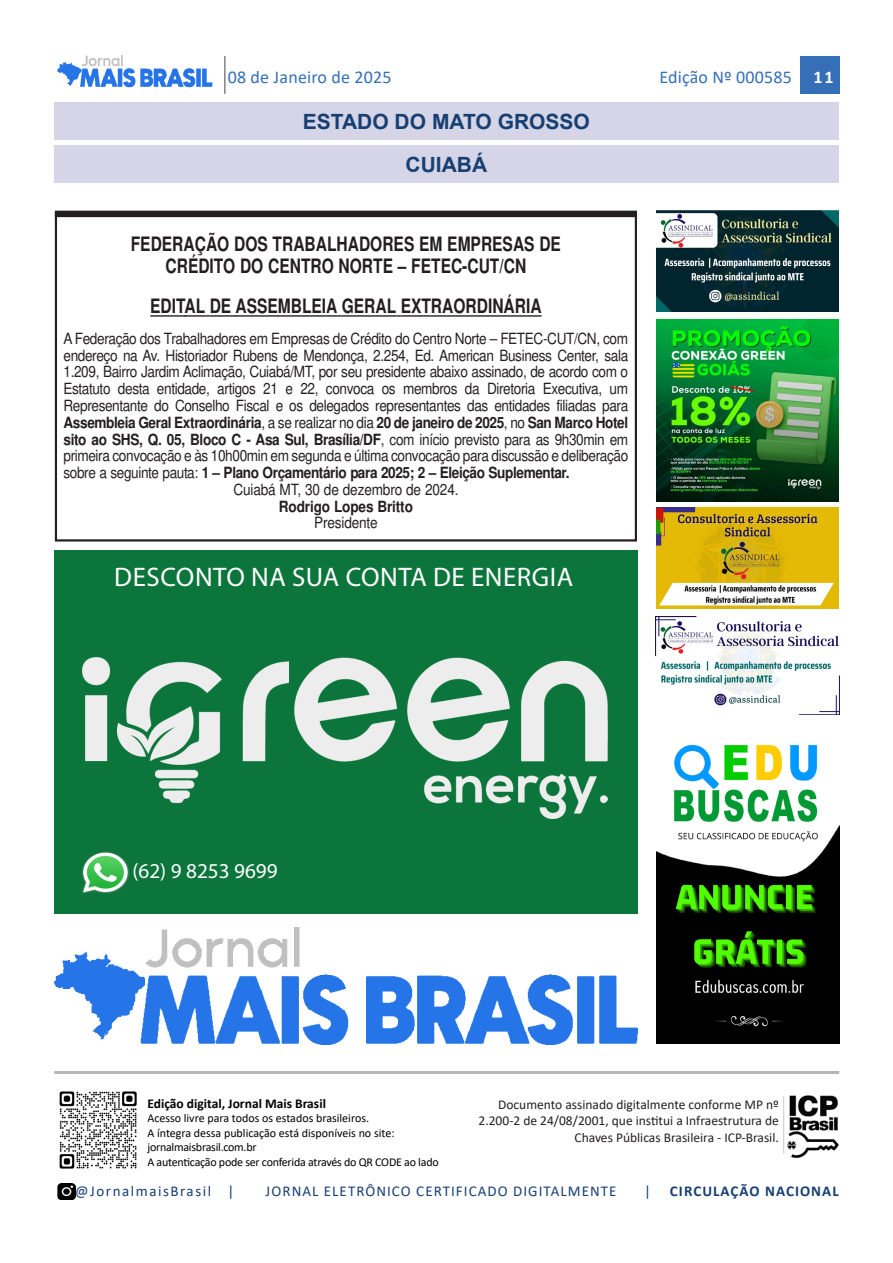
<style>
.page{position:relative;width:893px;height:1263px;background:#fff}
.page>*{position:absolute;margin:0;border:0;box-sizing:border-box;transform-origin:0 0}
.t1{font:26.85px "Myriad Pro";letter-spacing:.02em;color:#fff}
.t2{font:21.15px "Myriad Pro";color:#fff}
.t3{font:700 21px/43px "Arial";color:#173f72;text-align:center}
.t4{font:700 19.8px/22px "Helvetica";color:#231f20;text-align:center;scale:.78 1}
.t5{font:18px "Calibri";letter-spacing:.01em;color:#346fb7}
.t6{font:15.45px "Helvetica";letter-spacing:-.03em;color:#231f20;scale:.88 1}
.t7{font:700 15.45px "Helvetica";letter-spacing:-.03em;color:#231f20;scale:.88 1}
.t8{font:15.45px "Helvetica";letter-spacing:-.01em;color:#231f20;scale:.88 1}
.t9{font:15px "Calibri";letter-spacing:.07em;color:#173f72}
.t10{font:15px "Calibri";letter-spacing:.105em;color:#173f72}
.t11{font:700 15px "Calibri";letter-spacing:.07em;color:#173f72}
.t12{font:13.5px/16.2px "Calibri";color:#231f20;text-align:right}
.t13{font:700 13.5px "Calibri";color:#000}
.t14{font:12px/14.4px "Calibri";letter-spacing:-.01em;color:#000}
.s1{font-weight:700;color:#fff}
.s2{font-weight:400}
</style>
<div class="page">
<div style="left:800px;top:56px;width:40px;height:38px;background:#346fb7"></div>
<hr style="left:224px;top:56px;width:2px;height:38px;background:#808285">
<img style="left:57px;top:56px;width:156px;height:32px">
<img style="left:59px;top:1091px;width:78px;height:78px">
<img style="left:57px;top:1184px;width:18px;height:16px">
<hr style="left:54px;top:1071px;width:785px;height:3px;background:#b5b6b6">
<img style="left:783px;top:1095px;width:56px;height:64px">
<hr style="left:783px;top:1096px;width:1px;height:57px;background:#c7c7d9">
<div style="left:54px;top:102px;width:785px;height:38px;background:#d5d5e7"></div>
<div style="left:54px;top:145px;width:785px;height:38px;background:#d5d5e7"></div>
<img style="left:657px;top:744px;width:182px;height:299px">
<img style="left:656px;top:210px;width:183px;height:102px">
<img style="left:656px;top:616px;width:183px;height:99px">
<hr style="left:150px;top:315px;width:36px;height:2px;background:#231f20">
<hr style="left:184px;top:315px;width:21px;height:2px;background:#231f20">
<hr style="left:210px;top:315px;width:26px;height:2px;background:#231f20">
<hr style="left:236px;top:315px;width:102px;height:2px;background:#231f20">
<hr style="left:342px;top:315px;width:54px;height:2px;background:#231f20">
<hr style="left:401px;top:315px;width:141px;height:2px;background:#231f20">
<div style="left:55px;top:211px;width:582px;height:330px;border:2px solid #231f20"></div>
<div style="left:55px;top:212px;width:582px;height:5px;background:#231f20"></div>
<img style="left:656px;top:319px;width:183px;height:182px">
<img style="left:656px;top:507px;width:183px;height:102px">
<div style="left:54px;top:551px;width:583px;height:363px;background:#0b753b"></div>
<img style="left:82px;top:658px;width:526px;height:160px">
<img style="left:82px;top:851px;width:47px;height:43px">
<img style="left:54px;top:927px;width:584px;height:117px">
<p class="t5" style="left:228px;top:65px;width:165px">08 de Janeiro de 2025</p>
<p class="t5" style="left:659px;top:65px;width:176px">Edição Nº 000585 <span class="s1">11</span></p>
<h3 class="t3" style="left:303px;top:100px;width:289px">ESTADO DO MATO GROSSO<br>CUIABÁ</h3>
<p class="t4" style="left:131px;top:233px;width:553px">FEDERAÇÃO DOS TRABALHADORES EM EMPRESAS DE<br>CRÉDITO DO CENTRO NORTE – FETEC-CUT/CN</p>
<p class="t4" style="left:150px;top:295px;width:503px">EDITAL DE ASSEMBLEIA GERAL EXTRAORDINÁRIA</p>
<p class="t6" style="left:64px;top:332px;width:643px">A Federação dos Trabalhadores em Empresas de Crédito do Centro Norte – FETEC-CUT/CN, com</p>
<p class="t6" style="left:64px;top:349px;width:643px">endereço na Av. Historiador Rubens de Mendonça, 2.254, Ed. American Business Center, sala</p>
<p class="t6" style="left:64px;top:366px;width:643px">1.209, Bairro Jardim Aclimação, Cuiabá/MT, por seu presidente abaixo assinado, de acordo com o</p>
<p class="t6" style="left:64px;top:383px;width:643px">Estatuto desta entidade, artigos 21 e 22, convoca os membros da Diretoria Executiva, um</p>
<p class="t6" style="left:64px;top:399px;width:643px">Representante do Conselho Fiscal e os delegados representantes das entidades filiadas para</p>
<p class="t7" style="left:64px;top:413px;width:643px">Assembleia Geral Extraordinária<span class="s2">, a se realizar no dia</span> 20 de janeiro de 2025<span class="s2">, no</span> San Marco Hotel</p>
<p class="t7" style="left:64px;top:430px;width:643px">sito ao SHS, Q. 05, Bloco C - Asa Sul, Brasília/DF<span class="s2">, com início previsto para as 9h30min em</span></p>
<p class="t6" style="left:64px;top:450px;width:643px">primeira convocação e às 10h00min em segunda e última convocação para discussão e deliberação</p>
<p class="t7" style="left:64px;top:463px;width:576px"><span class="s2">sobre a seguinte pauta:</span> 1 – Plano Orçamentário para 2025; 2 – Eleição Suplementar.</p>
<p class="t8" style="left:233px;top:483px;width:257px">Cuiabá MT, 30 de dezembro de 2024.</p>
<p class="t7" style="left:279px;top:497px;width:154px">Rodrigo Lopes Britto</p>
<p class="t8" style="left:314px;top:517px;width:74px">Presidente</p>
<h1 class="t1" style="left:114px;top:560px;width:460px">DESCONTO NA SUA CONTA DE ENERGIA</h1>
<h2 class="t2" style="left:132px;top:858px;width:147px">(62) 9 8253 9699</h2>
<p class="t13" style="left:147px;top:1094px;width:180px">Edição digital, Jornal Mais Brasil</p>
<p class="t14" style="left:147px;top:1111px;width:293px">Acesso livre para todos os estados brasileiros.<br>A íntegra dessa publicação está disponíveis no site: jornalmaisbrasil.com.br<br>A autenticação pode ser conferida através do QR CODE ao lado</p>
<p class="t12" style="left:479px;top:1096px;width:302px">Documento assinado digitalmente conforme MP nº<br>2.200-2 de 24/08/2001, que institui a Infraestrutura de<br>Chaves Públicas Brasileira - ICP-Brasil.</p>
<p class="t10" style="left:75px;top:1181px;width:161px">@JornalmaisBrasil |</p>
<p class="t9" style="left:266px;top:1181px;width:352px">JORNAL ELETRÔNICO CERTIFICADO DIGITALMENTE</p>
<p class="t9" style="left:644px;top:1181px;width:8px">|</p>
<p class="t11" style="left:670px;top:1181px;width:170px">CIRCULAÇÃO NACIONAL</p>
</div>
